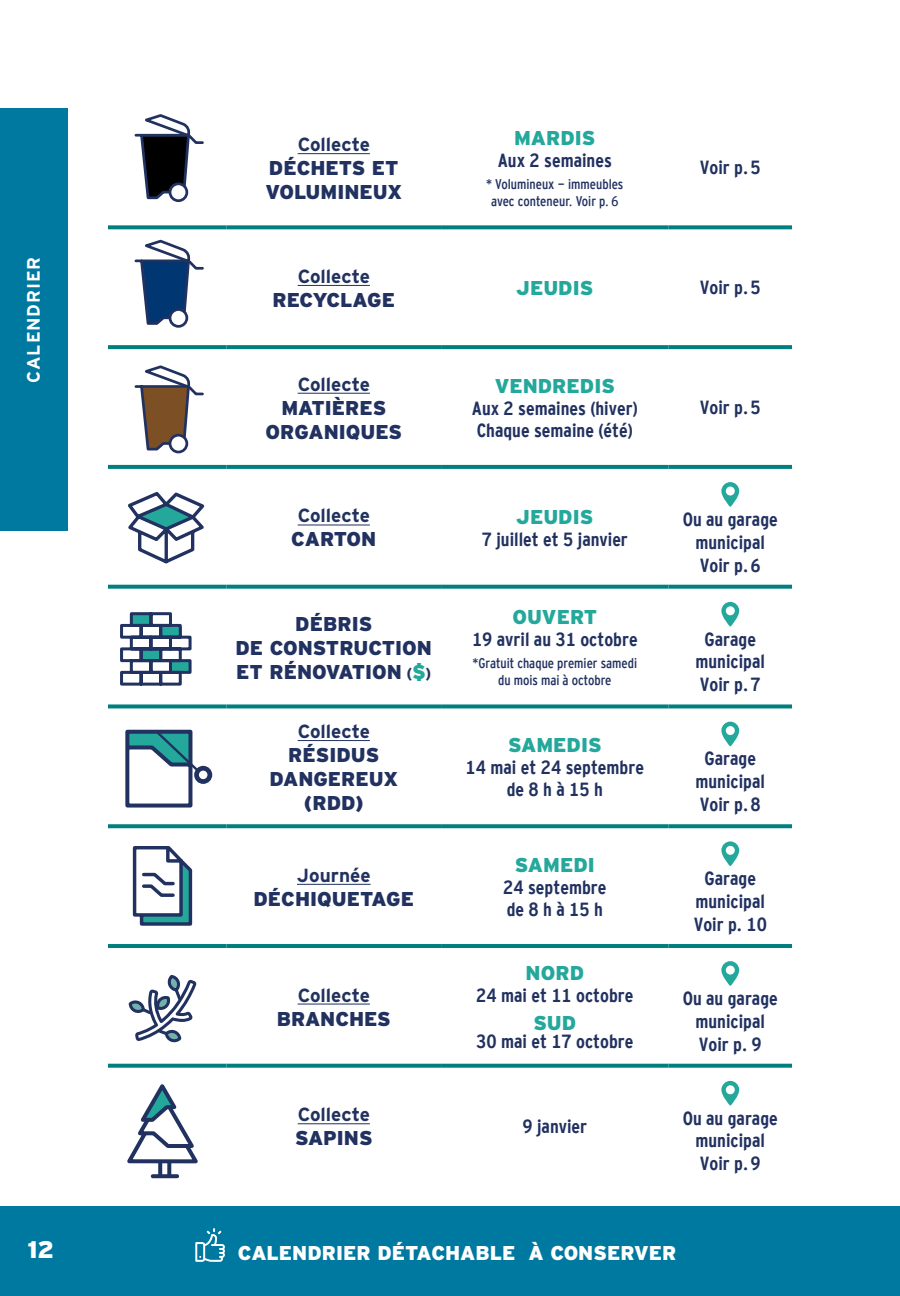
<style>
.page{position:relative;width:900px;height:1296px;background:#fff}
.page>*{position:absolute;margin:0;border:0;box-sizing:border-box;transform-origin:0 0}
.t1{font:900 24px "Interstate";color:#fff}
.t2{font:900 20px/24px "Interstate";color:#213160;text-align:center}
.t3{font:900 20px "Interstate";color:#24a89c}
.t4{font:900 20px "Interstate";color:#fff}
.t5{font:700 19px/22.8px "Interstate Cond Mono";color:#213160;text-align:center}
.t6{font:700 19px "Interstate";color:#213160}
.t7{font:700 18px "Interstate";letter-spacing:.05em;color:#fff}
.t8{font:14px/16.8px "Interstate Cond Mono";color:#213160;text-align:center}
.s1{font-weight:700;font-size:16px}
.s2{color:#24a89c}
</style>
<div class="page">
<div style="left:0;top:1206px;width:900px;height:90px;background:#0079a1"></div>
<svg style="left:108px;top:225px;width:119px;height:4px"></svg>
<svg style="left:227px;top:225px;width:214px;height:4px"></svg>
<svg style="left:441px;top:225px;width:228px;height:4px"></svg>
<svg style="left:669px;top:225px;width:123px;height:4px"></svg>
<svg style="left:108px;top:345px;width:119px;height:4px"></svg>
<svg style="left:227px;top:345px;width:214px;height:4px"></svg>
<svg style="left:441px;top:345px;width:228px;height:4px"></svg>
<svg style="left:669px;top:345px;width:123px;height:4px"></svg>
<svg style="left:108px;top:465px;width:119px;height:4px"></svg>
<svg style="left:227px;top:465px;width:214px;height:4px"></svg>
<svg style="left:441px;top:465px;width:228px;height:4px"></svg>
<svg style="left:669px;top:465px;width:123px;height:4px"></svg>
<svg style="left:108px;top:585px;width:119px;height:4px"></svg>
<svg style="left:227px;top:585px;width:214px;height:4px"></svg>
<svg style="left:441px;top:585px;width:228px;height:4px"></svg>
<svg style="left:669px;top:585px;width:123px;height:4px"></svg>
<svg style="left:108px;top:704px;width:119px;height:4px"></svg>
<svg style="left:227px;top:704px;width:214px;height:4px"></svg>
<svg style="left:441px;top:704px;width:228px;height:4px"></svg>
<svg style="left:669px;top:704px;width:123px;height:4px"></svg>
<svg style="left:108px;top:824px;width:119px;height:4px"></svg>
<svg style="left:227px;top:824px;width:214px;height:4px"></svg>
<svg style="left:441px;top:824px;width:228px;height:4px"></svg>
<svg style="left:669px;top:824px;width:123px;height:4px"></svg>
<hr style="left:108px;top:944px;width:119px;height:4px;background:#007f7f">
<hr style="left:227px;top:944px;width:214px;height:4px;background:#007f7f">
<hr style="left:441px;top:944px;width:228px;height:4px;background:#007f7f">
<hr style="left:669px;top:944px;width:123px;height:4px;background:#007f7f">
<svg style="left:108px;top:1064px;width:119px;height:4px"></svg>
<svg style="left:227px;top:1064px;width:214px;height:4px"></svg>
<svg style="left:441px;top:1064px;width:228px;height:4px"></svg>
<svg style="left:669px;top:1064px;width:123px;height:4px"></svg>
<hr style="left:298px;top:153px;width:72px;height:1px;background:#213160">
<hr style="left:298px;top:285px;width:72px;height:1px;background:#213160">
<hr style="left:298px;top:393px;width:72px;height:1px;background:#213160">
<hr style="left:298px;top:525px;width:72px;height:1px;background:#213160">
<svg style="left:721px;top:482px;width:18px;height:25px"></svg>
<svg style="left:721px;top:602px;width:18px;height:25px"></svg>
<hr style="left:298px;top:740px;width:72px;height:1px;background:#213160">
<svg style="left:721px;top:722px;width:18px;height:24px"></svg>
<hr style="left:297px;top:884px;width:74px;height:1px;background:#213160">
<svg style="left:721px;top:841px;width:18px;height:25px"></svg>
<hr style="left:298px;top:1004px;width:72px;height:1px;background:#213160">
<svg style="left:721px;top:961px;width:18px;height:25px"></svg>
<hr style="left:298px;top:1123px;width:72px;height:1px;background:#213160">
<svg style="left:721px;top:1081px;width:18px;height:25px"></svg>
<svg style="left:195px;top:1228px;width:30px;height:34px"></svg>
<svg style="left:128px;top:492px;width:77px;height:72px"></svg>
<svg style="left:120px;top:612px;width:72px;height:74px"></svg>
<svg style="left:132px;top:846px;width:61px;height:80px"></svg>
<svg style="left:128px;top:975px;width:68px;height:68px"></svg>
<svg style="left:127px;top:1084px;width:71px;height:81px"></svg>
<svg style="left:167px;top:1162px;width:4px;height:12px"></svg>
<svg style="left:158px;top:1162px;width:4px;height:12px"></svg>
<svg style="left:153px;top:1174px;width:24px;height:4px"></svg>
<div style="left:169px;top:434px;width:19px;height:19px;border:3px solid #213160;border-radius:50%"></div>
<svg style="left:134px;top:365px;width:70px;height:87px"></svg>
<div style="left:169px;top:308px;width:19px;height:20px;border:3px solid #213160;border-radius:50%"></div>
<svg style="left:134px;top:239px;width:70px;height:87px"></svg>
<div style="left:169px;top:182px;width:19px;height:20px;border:3px solid #213160;border-radius:50%"></div>
<svg style="left:134px;top:114px;width:70px;height:87px"></svg>
<svg style="left:125px;top:729px;width:87px;height:79px"></svg>
<div style="left:0;top:108px;width:67px;height:423px;background:#0079a1"></div>
<p class="t7" style="left:23px;top:383px;width:127px;rotate:-90deg">CALENDRIER</p>
<p class="t1" style="left:27px;top:1236px;width:28px">12</p>
<p class="t6" style="left:298px;top:134px;width:74px">Collecte</p>
<p class="t2" style="left:265px;top:156px;width:138px;text-align:left">DÉCHETS ET<br>VOLUMINEUX</p>
<p class="t6" style="left:298px;top:266px;width:74px">Collecte</p>
<p class="t2" style="left:273px;top:288px;width:124px">RECYCLAGE</p>
<p class="t6" style="left:298px;top:373px;width:74px">Collecte</p>
<p class="t2" style="left:265px;top:395px;width:138px">MATIÈRES<br>ORGANIQUES</p>
<p class="t6" style="left:298px;top:505px;width:74px">Collecte</p>
<p class="t2" style="left:291px;top:527px;width:87px">CARTON</p>
<p class="t3" style="left:514px;top:127px;width:83px">MARDIS</p>
<p class="t5" style="left:498px;top:149px;width:116px">Aux 2 semaines</p>
<p class="t8" style="left:486px;top:176px;width:139px">* Volumineux - immeubles avec conteneur. Voir p. 6</p>
<p class="t5" style="left:700px;top:156px;width:63px">Voir p.5</p>
<p class="t3" style="left:516px;top:277px;width:79px">JEUDIS</p>
<p class="t5" style="left:700px;top:276px;width:63px">Voir p.5</p>
<p class="t3" style="left:495px;top:375px;width:122px">VENDREDIS</p>
<p class="t5" style="left:472px;top:397px;width:167px;line-height:22px;text-align:left">Aux 2 semaines (hiver)<br>Chaque semaine (été)</p>
<p class="t5" style="left:700px;top:396px;width:63px">Voir p.5</p>
<p class="t3" style="left:516px;top:505px;width:79px">JEUDIS</p>
<p class="t5" style="left:482px;top:528px;width:148px">7 juillet et 5 janvier</p>
<p class="t5" style="left:683px;top:508px;width:97px">Ou au garage municipal<br>Voir p.6</p>
<p class="t2" style="left:236px;top:611px;width:198px">DÉBRIS<br>DE CONSTRUCTION<br>ET RÉNOVATION <span class="s1">(</span><span class="s2">$</span><span class="s1">)</span></p>
<p class="t3" style="left:512px;top:606px;width:86px">OUVERT</p>
<p class="t5" style="left:472px;top:628px;width:167px">19 avril au 31 octobre</p>
<p class="t8" style="left:472px;top:655px;width:166px">*Gratuit chaque premier samedi du mois mai à octobre</p>
<p class="t5" style="left:696px;top:627px;width:71px">Garage municipal<br>Voir p.7</p>
<p class="t6" style="left:298px;top:721px;width:74px">Collecte</p>
<p class="t2" style="left:269px;top:743px;width:130px">RÉSIDUS<br>DANGEREUX (RDD)</p>
<p class="t3" style="left:508px;top:734px;width:95px">SAMEDIS</p>
<p class="t5" style="left:466px;top:757px;width:180px;line-height:22px">14 mai et 24 septembre de 8 h à 15 h</p>
<p class="t5" style="left:696px;top:747px;width:71px">Garage municipal<br>Voir p.8</p>
<p class="t6" style="left:297px;top:865px;width:75px">Journée</p>
<p class="t2" style="left:254px;top:887px;width:162px">DÉCHIQUETAGE</p>
<p class="t6" style="left:298px;top:984px;width:74px">Collecte</p>
<p class="t2" style="left:277px;top:1006px;width:116px">BRANCHES</p>
<p class="t6" style="left:298px;top:1104px;width:74px">Collecte</p>
<p class="t2" style="left:295px;top:1126px;width:79px">SAPINS</p>
<p class="t3" style="left:515px;top:854px;width:81px">SAMEDI</p>
<p class="t5" style="left:503px;top:876px;width:105px;line-height:22px;text-align:left">24 septembre de 8 h à 15 h</p>
<p class="t5" style="left:694px;top:867px;width:75px">Garage municipal<br>Voir p. 10</p>
<p class="t3" style="left:526px;top:961px;width:60px">NORD</p>
<p class="t5" style="left:476px;top:984px;width:159px">24 mai et 11 octobre</p>
<p class="t3" style="left:533px;top:1011px;width:44px">SUD</p>
<p class="t5" style="left:476px;top:1030px;width:159px">30 mai et 17 octobre</p>
<p class="t5" style="left:683px;top:987px;width:97px">Ou au garage municipal<br>Voir p. 9</p>
<p class="t5" style="left:522px;top:1114px;width:66px">9 janvier</p>
<p class="t5" style="left:683px;top:1106px;width:97px">Ou au garage municipal<br>Voir p.9</p>
<p class="t4" style="left:238px;top:1241px;width:440px">CALENDRIER DÉTACHABLE À CONSERVER</p>
</div>
